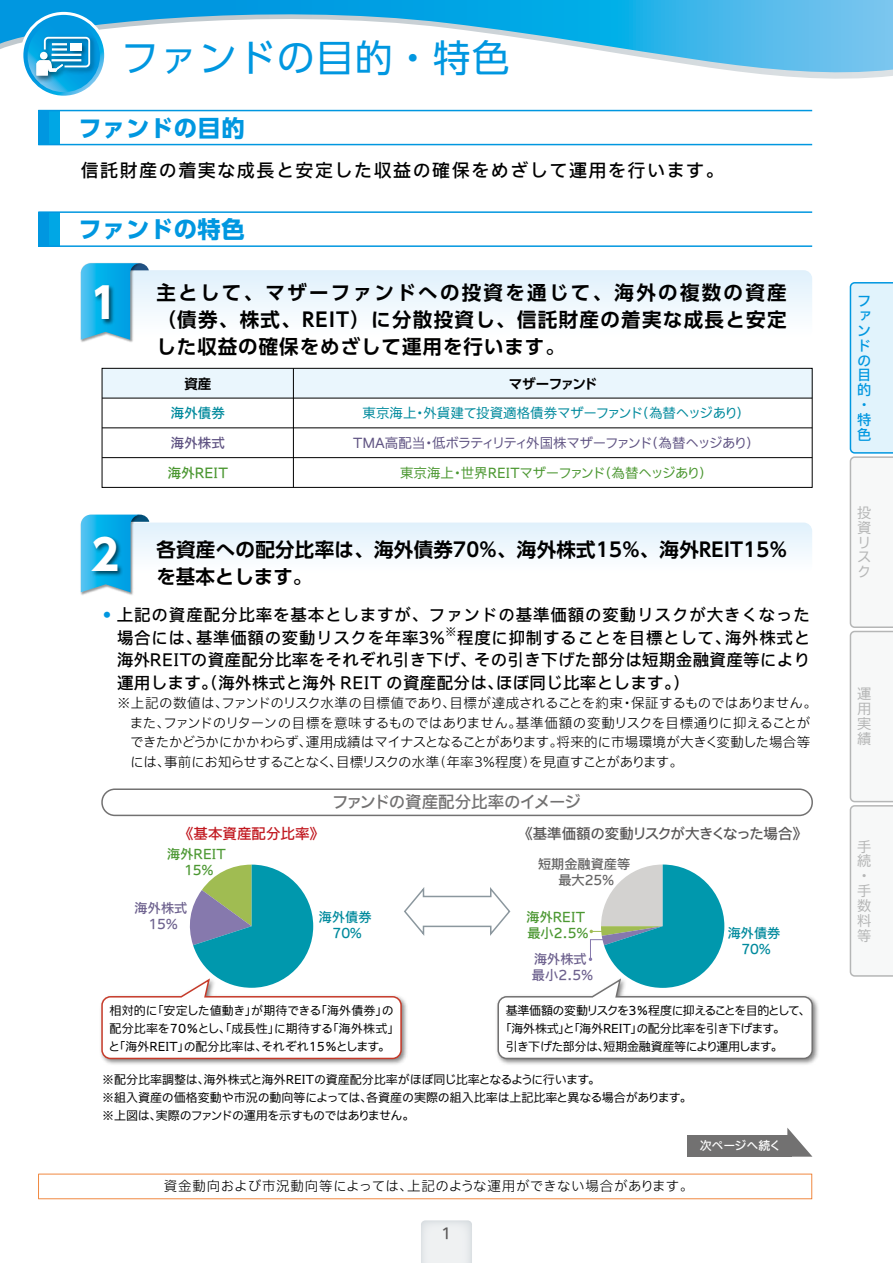
<style>
.page{position:relative;width:893px;height:1263px;background:#fff}
.page>*{position:absolute;margin:0;border:0;box-sizing:border-box;transform-origin:0 0}
.t1{font:700 42px "UD Shin Go Pro";color:#fff}
.t2{font:37.5px "UD Shin Go Pro";letter-spacing:.04em;color:#0097e0}
.t3{font:700 23.25px "UD Shin Go Pro";letter-spacing:.025em;color:#0097e0}
.t4{font:700 19.5px/27px "UD Shin Go Pro De";letter-spacing:.05em;color:#000;text-align:justify}
.t5{font:700 19.5px/27px "UD Shin Go Pro De";letter-spacing:.015em;color:#000}
.t6{font:500 18px "Iwa UCDA Goth Std";letter-spacing:.085em;color:#000}
.t7{font:500 16.5px/22.5px "Iwa UCDA Goth Std";letter-spacing:.04em;color:#000}
.t8{font:500 16.5px "Iwa UCDA Goth Std";letter-spacing:-.04em;color:#727171}
.t9{font:500 15px "Iwa UCDA Goth Std";color:#595757}
.t10{font:500 14.55px "Iwa UCDA Goth Std";letter-spacing:-.035em;color:#595757}
.t11{font:500 14.55px "Iwa UCDA Goth Std";color:#c11920}
.t12{font:100 14.25px/14.9px "Iwa UCDA Goth Std";color:#b5b6b6}
.t13{font:500 14.25px/14.9px "Iwa UCDA Goth Std";color:#0097e0}
.t14{font:300 13.5px/19.5px "Iwa UCDA Goth Std";letter-spacing:-.005em;color:#000}
.t15{font:300 13.5px "Iwa UCDA Goth Std";letter-spacing:.05em;color:#000}
.t16{font:100 13.5px "Iwa UCDA Goth Std";letter-spacing:-.055em;color:#605483}
.t17{font:100 13.5px "Iwa UCDA Goth Std";letter-spacing:-.01em;color:#008a9d}
.t18{font:100 13.5px "Iwa UCDA Goth Std";letter-spacing:-.01em;color:#4b9731}
.t19{font:700 13.5px "UD Shin Go Pro De";letter-spacing:-.075em;color:#000}
.t20{font:500 13.5px "Iwa UCDA Goth Std";color:#4b9731}
.t21{font:500 13.5px "Iwa UCDA Goth Std";color:#008a9d}
.t22{font:500 13.5px "Iwa UCDA Goth Std";color:#605483}
.t23{font:700 13.5px "UD Shin Go Pro De";letter-spacing:-.03em;color:#000}
.t24{font:500 13.2px/15.8px "Iwa UCDA Goth Std";color:#4b9731;text-align:center}
.t25{font:500 13.2px/15.8px "Iwa UCDA Goth Std";color:#6d618e;text-align:center}
.t26{font:500 13.2px/15.8px "Iwa UCDA Goth Std";color:#008a9d;text-align:center}
.t27{font:500 13.2px/15.8px "Iwa UCDA Goth Std";color:#656464;text-align:center}
.t28{font:100 12px/18px "Iwa UCDA Goth Std";letter-spacing:-.02em;color:#000}
.t29{font:100 12px/18px "Iwa UCDA Goth Std";color:#000}
.t30{font:100 12px "Iwa UCDA Goth Std";letter-spacing:-.055em;color:#000}
.t31{font:500 12px "Iwa UCDA Goth Std";letter-spacing:-.015em;color:#fff}
.t32{font:500 11.55px "Iwa UCDA Goth Std";color:#000}
.s1{color:#0097e0}
</style>
<div class="page">
<svg style="left:0;top:0;width:893px;height:79px"></svg>
<div style="left:20px;top:12px;width:87px;height:87px;border:6px solid #fff;border-radius:50%"></div>
<svg style="left:23px;top:15px;width:81px;height:81px"></svg>
<svg style="left:28px;top:20px;width:72px;height:72px"></svg>
<img style="left:32px;top:33px;width:67px;height:51px">
<svg style="left:36px;top:36px;width:55px;height:39px"></svg>
<svg style="left:849px;top:282px;width:44px;height:695px"></svg>
<svg style="left:421px;top:1220px;width:51px;height:43px"></svg>
<div style="left:687px;top:1135px;width:105px;height:22px;background:#727171"></div>
<svg style="left:787px;top:1128px;width:25px;height:29px"></svg>
<svg style="left:38px;top:1174px;width:774px;height:25px"></svg>
<svg style="left:149px;top:270px;width:663px;height:44px"></svg>
<img style="left:80px;top:271px;width:53px;height:71px">
<svg style="left:81px;top:263px;width:68px;height:77px"></svg>
<img style="left:80px;top:514px;width:62px;height:81px">
<svg style="left:81px;top:515px;width:731px;height:77px"></svg>
<div style="left:38px;top:111px;width:11px;height:34px;background:#0097e0"></div>
<div style="left:49px;top:111px;width:11px;height:34px;background:#00a7e5"></div>
<hr style="left:38px;top:110px;width:774px;height:1px;background:#0097e0">
<hr style="left:38px;top:144px;width:774px;height:1px;background:#0097e0">
<div style="left:38px;top:212px;width:11px;height:34px;background:#0097e0"></div>
<div style="left:49px;top:212px;width:11px;height:34px;background:#00a7e5"></div>
<hr style="left:38px;top:211px;width:774px;height:2px;background:#0097e0">
<hr style="left:38px;top:245px;width:774px;height:2px;background:#0097e0">
<img style="left:88px;top:280px;width:39px;height:62px">
<img style="left:88px;top:531px;width:40px;height:64px">
<div style="left:102px;top:368px;width:710px;height:30px;background:#eaf6fd"></div>
<div style="left:102px;top:368px;width:711px;height:120px;border:1px solid #000"></div>
<hr style="left:102px;top:427px;width:710px;height:1px;background:#000">
<hr style="left:102px;top:398px;width:710px;height:1px;background:#000">
<hr style="left:293px;top:368px;width:1px;height:119px;background:#000">
<hr style="left:102px;top:457px;width:710px;height:1px;background:#000">
<div style="left:101px;top:788px;width:712px;height:28px;border:2px solid #727171;border-radius:13px"></div>
<img style="left:104px;top:1060px;width:300px;height:5px">
<img style="left:500px;top:999px;width:319px;height:66px">
<svg style="left:101px;top:864px;width:713px;height:196px"></svg>
<h2 class="t2" style="left:121px;top:28px;width:390px">ファンドの目的・特色</h2>
<h3 class="t3" style="left:78px;top:109px;width:168px">ファンドの目的</h3>
<h3 class="t6" style="left:81px;top:157px;width:644px">信託財産の着実な成長と安定した収益の確保をめざして運用を行います。</h3>
<h3 class="t3" style="left:78px;top:210px;width:168px">ファンドの特色</h3>
<h1 class="t1" style="left:90px;top:269px;width:29px">1</h1>
<h1 class="t1" style="left:91px;top:521px;width:29px">2</h1>
<h3 class="t4" style="left:156px;top:279px;width:632px">主として、マザーファンドへの投資を通じて、海外の複数の資産（債券、株式、REIT）に分散投資し、信託財産の着実な成長と安定した収益の確保をめざして運用を行います。</h3>
<p class="t23" style="left:184px;top:372px;width:28px">資産</p>
<p class="t21" style="left:171px;top:403px;width:55px">海外債券</p>
<p class="t22" style="left:171px;top:433px;width:55px">海外株式</p>
<p class="t20" style="left:168px;top:463px;width:62px">海外REIT</p>
<p class="t19" style="left:509px;top:372px;width:90px">マザーファンド</p>
<p class="t17" style="left:363px;top:403px;width:389px">東京海上・外貨建て投資適格債券マザーファンド（為替ヘッジあり）</p>
<p class="t16" style="left:353px;top:433px;width:408px">TMA高配当・低ボラティリティ外国株マザーファンド（為替ヘッジあり）</p>
<p class="t18" style="left:400px;top:463px;width:314px">東京海上・世界REITマザーファンド（為替ヘッジあり）</p>
<h3 class="t5" style="left:156px;top:535px;width:632px">各資産への配分比率は、海外債券70%、海外株式15%、海外REIT15%を基本とします。</h3>
<p class="t7" style="left:117px;top:603px;width:694px;text-indent:-15px"><span class="s1">•</span> 上記の資産配分比率を基本としますが、ファンドの基準価額の変動リスクが大きくなった場合には、基準価額の変動リスクを年率3%</p>
<p class="t32" style="left:445px;top:624px;width:13px">※</p>
<p class="t7" style="left:117px;top:625px;width:695px;text-align:justify;text-indent:340px">程度に抑制することを目標として、海外株式と海外REITの資産配分比率をそれぞれ引き下げ、その引き下げた部分は短期金融資産等により運用します。（海外株式と海外 REIT の資産配分は、ほぼ同じ比率とします。）</p>
<p class="t14" style="left:130px;top:693px;width:689px;text-indent:-13px">※上記の数値は、ファンドのリスク水準の目標値であり、目標が達成されることを約束・保証するものではありません。また、ファンドのリターンの目標を意味するものではありません。基準価額の変動リスクを目標通りに抑えることができたかどうかにかかわらず、運用成績はマイナスとなることがあります。将来的に市場環境が大きく変動した場合等には、事前にお知らせすることなく、目標リスクの水準（年率3%程度）を見直すことがあります。</p>
<p class="t8" style="left:332px;top:790px;width:250px">ファンドの資産配分比率のイメージ</p>
<p class="t11" style="left:179px;top:823px;width:146px">《基本資産配分比率》</p>
<p class="t10" style="left:518px;top:823px;width:290px">《基準価額の変動リスクが大きくなった場合》</p>
<p class="t24" style="left:167px;top:845px;width:60px">海外REIT<br>15%</p>
<p class="t25" style="left:135px;top:899px;width:54px">海外株式<br>15%</p>
<p class="t26" style="left:319px;top:908px;width:54px">海外債券<br>70%</p>
<p class="t27" style="left:538px;top:855px;width:94px">短期金融資産等最大25%</p>
<p class="t24" style="left:526px;top:909px;width:63px;text-align:left">海外REIT最小2.5%</p>
<p class="t25" style="left:532px;top:950px;width:62px;text-align:left">海外株式最小2.5%</p>
<p class="t26" style="left:728px;top:924px;width:54px">海外債券<br>70%</p>
<p class="t29" style="left:108px;top:1000px;width:293px">相対的に「安定した値動き」が期待できる「海外債券」の配分比率を70％とし、「成長性」に期待する「海外株式」と「海外REIT」の配分比率は、それぞれ15％とします。</p>
<p class="t30" style="left:506px;top:1002px;width:306px">基準価額の変動リスクを3％程度に抑えることを目的として、</p>
<p class="t28" style="left:500px;top:1018px;width:287px">「海外株式」と「海外REIT」の配分比率を引き下げます。</p>
<p class="t28" style="left:506px;top:1036px;width:278px">引き下げた部分は、短期金融資産等により運用します。</p>
<p class="t28" style="left:102px;top:1069px;width:591px">※配分比率調整は、海外株式と海外REITの資産配分比率がほぼ同じ比率となるように行います。<br>※組入資産の価格変動や市況の動向等によっては、各資産の実際の組入比率は上記比率と異なる場合があります。※上図は、実際のファンドの運用を示すものではありません。</p>
<p class="t15" style="left:164px;top:1177px;width:531px">資金動向および市況動向等によっては、上記のような運用ができない場合があります。</p>
<p class="t9" style="left:441px;top:1222px;width:12px">1</p>
<p class="t31" style="left:700px;top:1137px;width:83px">次ページへ続く</p>
<p class="t13" style="left:857px;top:292px;width:15px">ファンドの目的・特色</p>
<p class="t12" style="left:857px;top:504px;width:15px">投資リスク</p>
<p class="t12" style="left:857px;top:686px;width:15px;text-align:justify">運用実績</p>
<p class="t12" style="left:857px;top:838px;width:15px">手続・手数料等</p>
</div>
